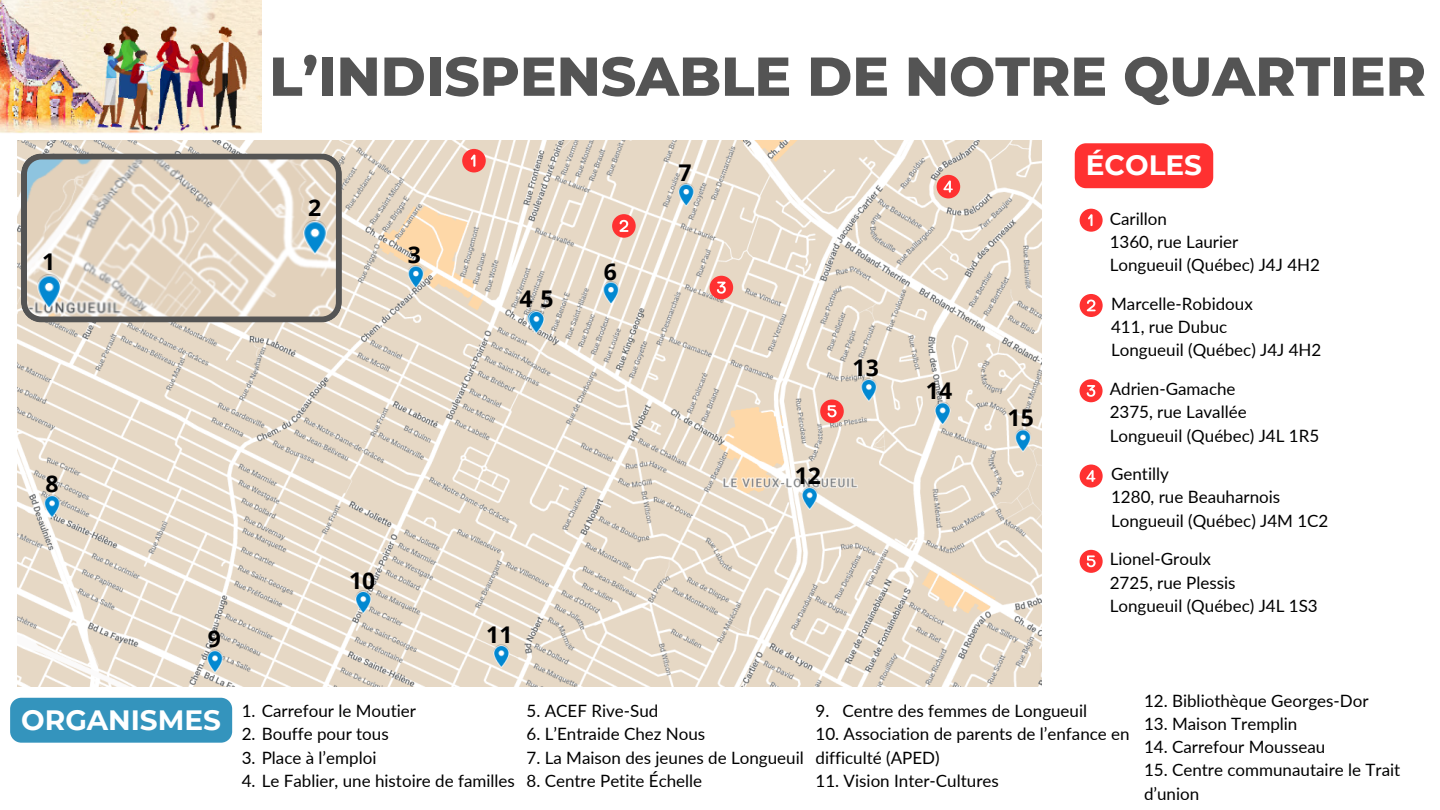
<style>
.page{position:relative;width:1440px;height:810px;background:#fff}
.page>*{position:absolute;margin:0;border:0;box-sizing:border-box;transform-origin:0 0}
.t1{font:800 54.7px "Montserrat";color:#545454}
.t2{font:700 27.9px "Montserrat";color:#fff}
.t3{font:700 23px "Open Sans";color:#000}
.t4{font:17px/23.2px "Lato";color:#000}
</style>
<div class="page">
<img style="left:0;top:0;width:261px;height:134px">
<img style="left:17px;top:141px;width:1024px;height:546px">
<div style="left:1080px;top:209px;width:23px;height:23px;background:#ff3131;border-radius:50%"></div>
<svg style="left:1088px;top:214px;width:5px;height:12px"></svg>
<div style="left:1080px;top:294px;width:23px;height:23px;background:#ff3131;border-radius:50%"></div>
<svg style="left:1087px;top:300px;width:9px;height:11px"></svg>
<div style="left:1080px;top:379px;width:23px;height:23px;background:#ff3131;border-radius:50%"></div>
<svg style="left:1087px;top:385px;width:8px;height:12px"></svg>
<div style="left:1080px;top:465px;width:23px;height:23px;background:#ff3131;border-radius:50%"></div>
<svg style="left:1086px;top:470px;width:9px;height:12px"></svg>
<div style="left:1080px;top:550px;width:23px;height:23px;background:#ff3131;border-radius:50%"></div>
<svg style="left:1087px;top:555px;width:9px;height:12px"></svg>
<svg style="left:21px;top:153px;width:321px;height:169px;background:#d3cabd"></svg>
<div style="left:1075px;top:143px;width:138px;height:45px;background:#ff3131;border-radius:11px"></div>
<div style="left:10px;top:698px;width:222px;height:45px;background:#3494bd;border-radius:11px"></div>
<div style="left:462px;top:149px;width:24px;height:23px;background:#ff3131;border-radius:50%"></div>
<svg style="left:470px;top:155px;width:5px;height:12px"></svg>
<div style="left:612px;top:214px;width:24px;height:24px;background:#ff3131;border-radius:50%"></div>
<svg style="left:619px;top:220px;width:10px;height:12px"></svg>
<div style="left:710px;top:276px;width:23px;height:23px;background:#ff3131;border-radius:50%"></div>
<svg style="left:717px;top:282px;width:9px;height:12px"></svg>
<div style="left:937px;top:175px;width:23px;height:23px;background:#ff3131;border-radius:50%"></div>
<svg style="left:943px;top:181px;width:10px;height:12px"></svg>
<div style="left:820px;top:400px;width:24px;height:23px;background:#ff3131;border-radius:50%"></div>
<svg style="left:827px;top:405px;width:10px;height:12px"></svg>
<p class="t1" style="left:269px;top:43px;width:1158px">L’INDISPENSABLE DE NOTRE QUARTIER</p>
<p class="t3" style="left:42px;top:245px;width:15px">1</p>
<h2 class="t3" style="left:46px;top:467px;width:15px">8</h2>
<p class="t3" style="left:308px;top:191px;width:15px">2</p>
<p class="t3" style="left:408px;top:239px;width:15px">3</p>
<p class="t3" style="left:520px;top:282px;width:36px">4 5</p>
<p class="t3" style="left:604px;top:255px;width:15px">6</p>
<p class="t3" style="left:679px;top:156px;width:15px">7</p>
<p class="t3" style="left:208px;top:623px;width:15px">9</p>
<p class="t3" style="left:349px;top:565px;width:28px">10</p>
<p class="t3" style="left:486px;top:618px;width:28px">11</p>
<p class="t3" style="left:853px;top:352px;width:28px">13</p>
<p class="t3" style="left:795px;top:459px;width:28px">12</p>
<p class="t3" style="left:926px;top:374px;width:28px">14</p>
<p class="t3" style="left:1008px;top:402px;width:28px">15</p>
<p class="t2" style="left:1086px;top:148px;width:118px">ÉCOLES</p>
<p class="t4" style="left:1110px;top:207px;width:59px">Carillon</p>
<p class="t4" style="left:1110px;top:230px;width:130px">1360, rue Laurier</p>
<p class="t4" style="left:1110px;top:253px;width:212px">Longueuil (Québec) J4J 4H2</p>
<h2 class="t4" style="left:1111px;top:292px;width:143px">Marcelle-Robidoux</h2>
<p class="t4" style="left:1111px;top:315px;width:118px">411, rue Dubuc</p>
<p class="t4" style="left:1111px;top:338px;width:212px">Longueuil (Québec) J4J 4H2</p>
<p class="t4" style="left:1110px;top:377px;width:127px">Adrien-Gamache</p>
<p class="t4" style="left:1110px;top:400px;width:138px">2375, rue Lavallée</p>
<p class="t4" style="left:1110px;top:423px;width:211px">Longueuil (Québec) J4L 1R5</p>
<p class="t4" style="left:1111px;top:462px;width:59px">Gentilly</p>
<p class="t4" style="left:1111px;top:485px;width:171px">1280, rue Beauharnois</p>
<p class="t4" style="left:1111px;top:509px;width:219px">Longueuil (Québec) J4M 1C2</p>
<p class="t4" style="left:1110px;top:547px;width:103px">Lionel-Groulx</p>
<p class="t4" style="left:1110px;top:570px;width:127px">2725, rue Plessis</p>
<p class="t4" style="left:1110px;top:594px;width:210px">Longueuil (Québec) J4L 1S3</p>
<p class="t2" style="left:21px;top:703px;width:236px">ORGANISMES <sup>1.</sup></p>
<p class="t4" style="left:262px;top:699px;width:156px">Carrefour le Moutier</p>
<p class="t4" style="left:242px;top:722px;width:148px">2. Bouffe pour tous</p>
<p class="t4" style="left:242px;top:746px;width:136px">3. Place à l’emploi</p>
<p class="t4" style="left:242px;top:769px;width:275px">4. Le Fablier, une histoire de familles</p>
<p class="t4" style="left:527px;top:699px;width:133px">5. ACEF Rive-Sud</p>
<p class="t4" style="left:527px;top:722px;width:180px">6. L’Entraide Chez Nous</p>
<p class="t4" style="left:527px;top:746px;width:279px">7. La Maison des jeunes de Longueuil</p>
<p class="t4" style="left:527px;top:769px;width:177px">8. Centre Petite Échelle</p>
<p class="t4" style="left:816px;top:699px;width:273px">9. Centre des femmes de Longueuil</p>
<p class="t4" style="left:816px;top:722px;width:316px">10. Association de parents de l’enfance en difficulté (APED)</p>
<p class="t4" style="left:816px;top:769px;width:185px">11. Vision Inter-Cultures</p>
<p class="t4" style="left:1144px;top:689px;width:226px">12. Bibliothèque Georges-Dor</p>
<p class="t4" style="left:1144px;top:712px;width:155px">13. Maison Tremplin</p>
<p class="t4" style="left:1144px;top:735px;width:183px">14. Carrefour Mousseau</p>
<p class="t4" style="left:1144px;top:758px;width:258px">15. Centre communautaire le Trait d’union</p>
</div>
